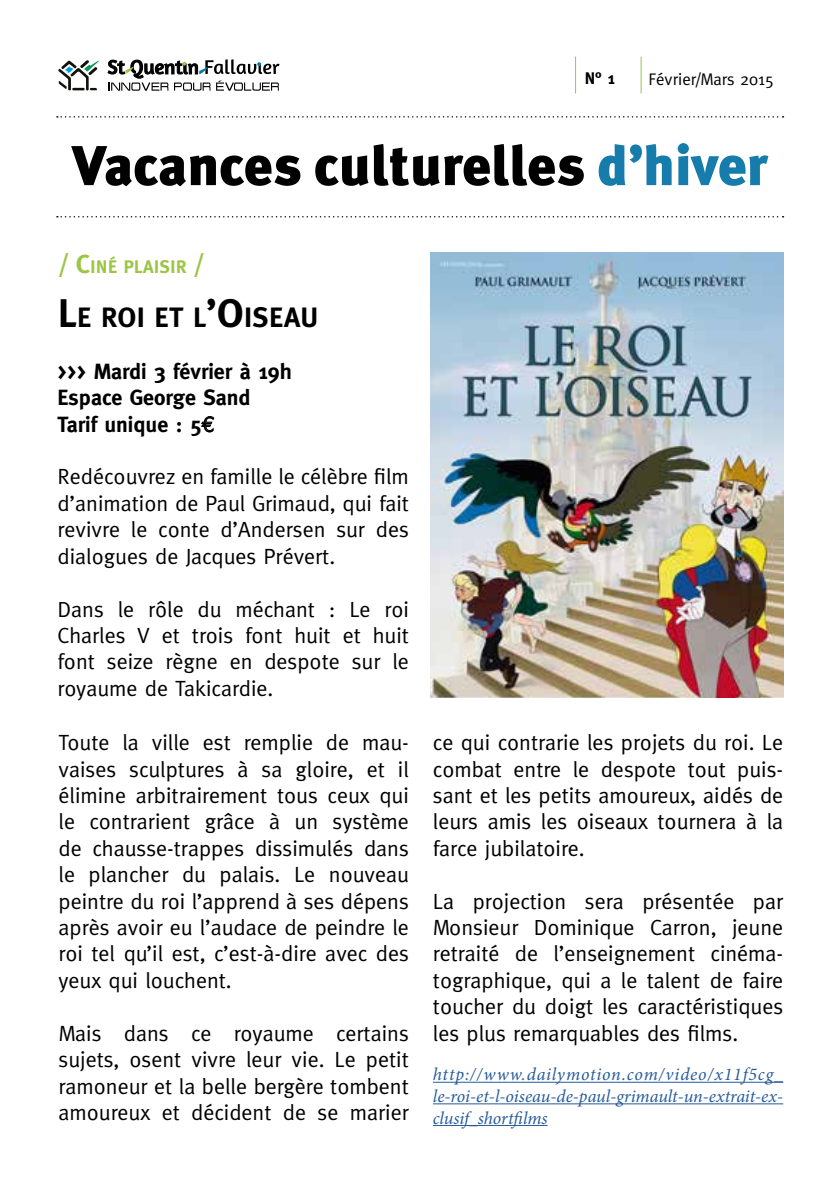
<style>
.page{position:relative;width:840px;height:1191px;background:#fff}
.page>*{position:absolute;margin:0;border:0;box-sizing:border-box;transform-origin:0 0}
.t1{font:900 56px "Meta Plus";color:#000}
.t2{font:700 28px "Meta Plus";color:#000}
.t3{font:22px/26.4px "Meta";color:#000;text-align:justify}
.t4{font:700 22px/26.4px "Meta";color:#000}
.t5{font:700 18.2px "Meta Plus";color:#9cc545}
.t6{font:italic 18px/21.6px "Minion Pro";letter-spacing:-.005em;color:#275b9b;text-align:justify}
.t7{font:16.8px "Meta";color:#000}
.t8{font:700 16.8px "Meta";color:#000}
.s1{color:#167cac}
.s2{font-size:26px}
.s3{font-size:40px}
.s4{font-family:"Euro Mono";font-weight:400}
</style>
<div class="page">
<svg style="left:57px;top:116px;width:726px;height:2px"></svg>
<hr style="left:575px;top:57px;width:1px;height:37px;background:#9cc545">
<svg style="left:107px;top:59px;width:172px;height:32px"></svg>
<svg style="left:58px;top:60px;width:41px;height:30px"></svg>
<hr style="left:640px;top:57px;width:1px;height:37px;background:#9cc545">
<svg style="left:201px;top:416px;width:13px;height:16px"></svg>
<img style="left:430px;top:253px;width:353px;height:444px">
<svg style="left:57px;top:216px;width:726px;height:1px"></svg>
<hr style="left:432px;top:1081px;width:350px;height:1px;background:#275b9b">
<hr style="left:432px;top:1103px;width:350px;height:1px;background:#275b9b">
<hr style="left:432px;top:1125px;width:115px;height:1px;background:#275b9b">
<p class="t8" style="left:584px;top:69px;width:32px">N° 1</p>
<p class="t7" style="left:648px;top:69px;width:127px">Février/Mars 2015</p>
<h1 class="t1" style="left:72px;top:133px;width:696px">Vacances culturelles <span class="s1">d’hiver</span></h1>
<p class="t5" style="left:58px;top:256px;width:149px"><span class="s2">/ C</span>INÉ PLAISIR <span class="s2">/</span></p>
<p class="t2" style="left:58px;top:301px;width:262px"><span class="s3">L</span>E ROI ET L<span class="s3">’O</span>ISEAU</p>
<p class="t4" style="left:58px;top:358px;width:236px">&gt;&gt;&gt; Mardi 3 février à 19h<br>Espace George Sand<br>Tarif unique : 5<span class="s4">e</span></p>
<p class="t3" style="left:58px;top:463px;width:352px">Redécouvrez en famille le célèbre film d’animation de Paul Grimaud, qui fait revivre le conte d’Andersen sur des dialogues de Jacques Prévert.</p>
<p class="t3" style="left:58px;top:595px;width:352px">Dans le rôle du méchant : Le roi Charles V et trois font huit et huit font seize règne en despote sur le royaume de Takicardie.</p>
<p class="t3" style="left:58px;top:729px;width:351px">Toute la ville est remplie de mau&shy;vaises sculptures à sa gloire, et il élimine arbitrairement tous ceux qui le contrarient grâce à un système de chausse-trappes dissimulés dans le plancher du palais. Le nouveau peintre du roi l’apprend à ses dépens après avoir eu l’audace de peindre le roi tel qu’il est, c’est-à-dire avec des yeux qui louchent.</p>
<p class="t3" style="left:58px;top:1019px;width:351px">Mais dans ce royaume certains sujets, osent vivre leur vie. Le petit ramoneur et la belle bergère tombent amoureux et décident de se marier</p>
<p class="t3" style="left:432px;top:729px;width:351px">ce qui contrarie les projets du roi. Le combat entre le despote tout puis&shy;sant et les petits amoureux, aidés de leurs amis les oiseaux tournera à la farce jubilatoire.</p>
<p class="t3" style="left:432px;top:887px;width:351px">La projection sera présentée par Monsieur Dominique Carron, jeune retraité de l’enseignement cinéma&shy;tographique, qui a le talent de faire toucher du doigt les caractéristiques les plus remarquables des films.</p>
<p class="t6" style="left:432px;top:1063px;width:351px">http://www.dailymotion.com/video/x11f5cg_ le-roi-et-l-oiseau-de-paul-grimault-un-extrait-ex&shy;clusif_shortfilms</p>
</div>
